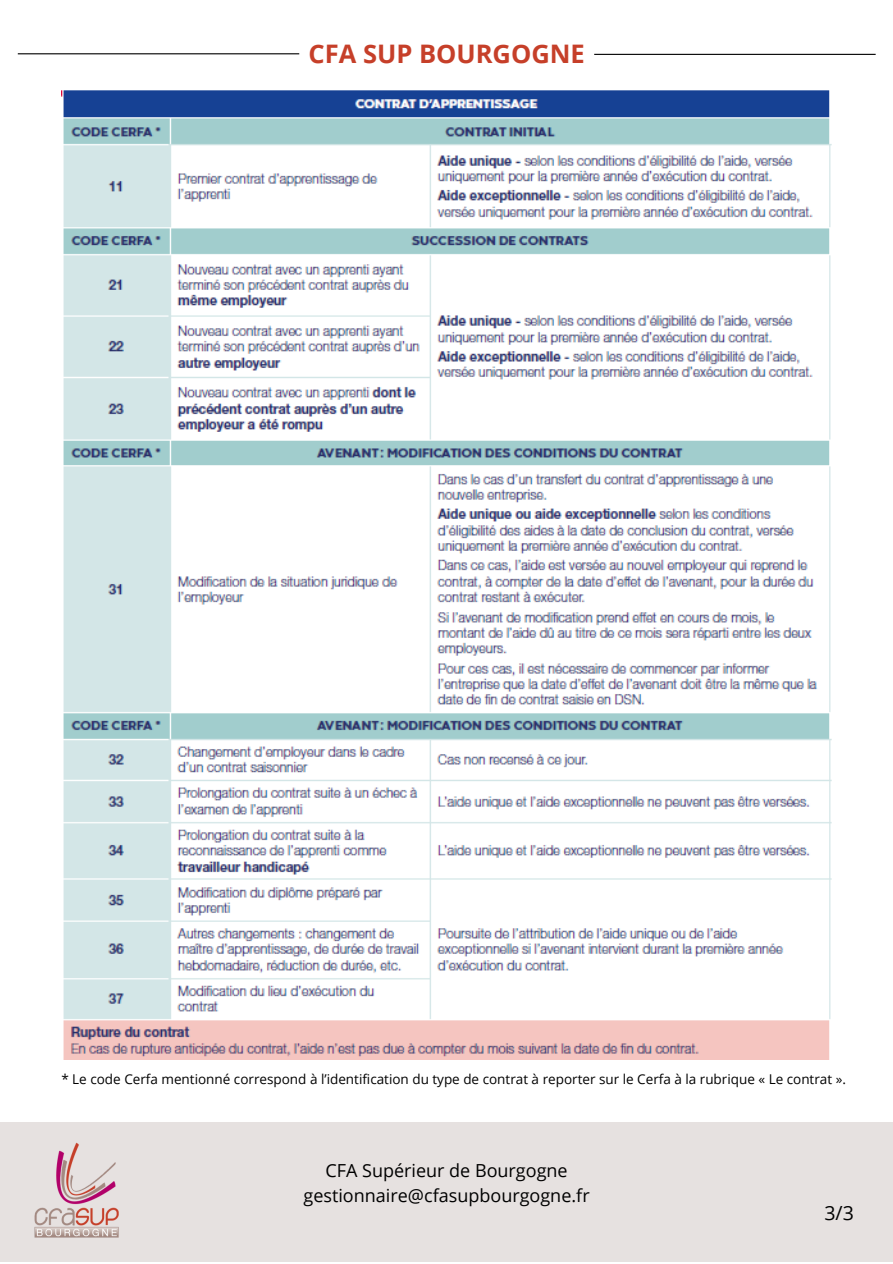
<style>
.page{position:relative;width:893px;height:1264px;background:#fff}
.page>*{position:absolute;margin:0;border:0;box-sizing:border-box;transform-origin:0 0}
.t1{font:700 25.5px "Open Sans";color:#c63f29}
.t2{font:19.5px "Open Sans";color:#000}
.t3{font:18px/24.8px "Open Sans";color:#000;text-align:center}
.t4{font:13.5px "Open Sans";color:#000}
</style>
<div class="page">
<hr style="left:18px;top:53px;width:281px;height:1px;background:#000">
<hr style="left:594px;top:54px;width:281px;height:1px;background:#000">
<div style="left:0;top:1121px;width:892px;height:140px;background:#e6e1e0"></div>
<img style="left:34px;top:1142px;width:85px;height:96px">
<img style="left:61px;top:90px;width:771px;height:969px">
<p class="t1" style="left:308px;top:36px;width:278px">CFA SUP BOURGOGNE</p>
<p class="t4" style="left:61px;top:1069px;width:786px">* Le code Cerfa mentionné correspond à l’identification du type de contrat à reporter sur le Cerfa à la rubrique « Le contrat ».</p>
<h2 class="t3" style="left:303px;top:1157px;width:287px">CFA Supérieur de Bourgogne gestionnaire@cfasupbourgogne.fr</h2>
<h2 class="t2" style="left:824px;top:1199px;width:31px">3/3</h2>
</div>
